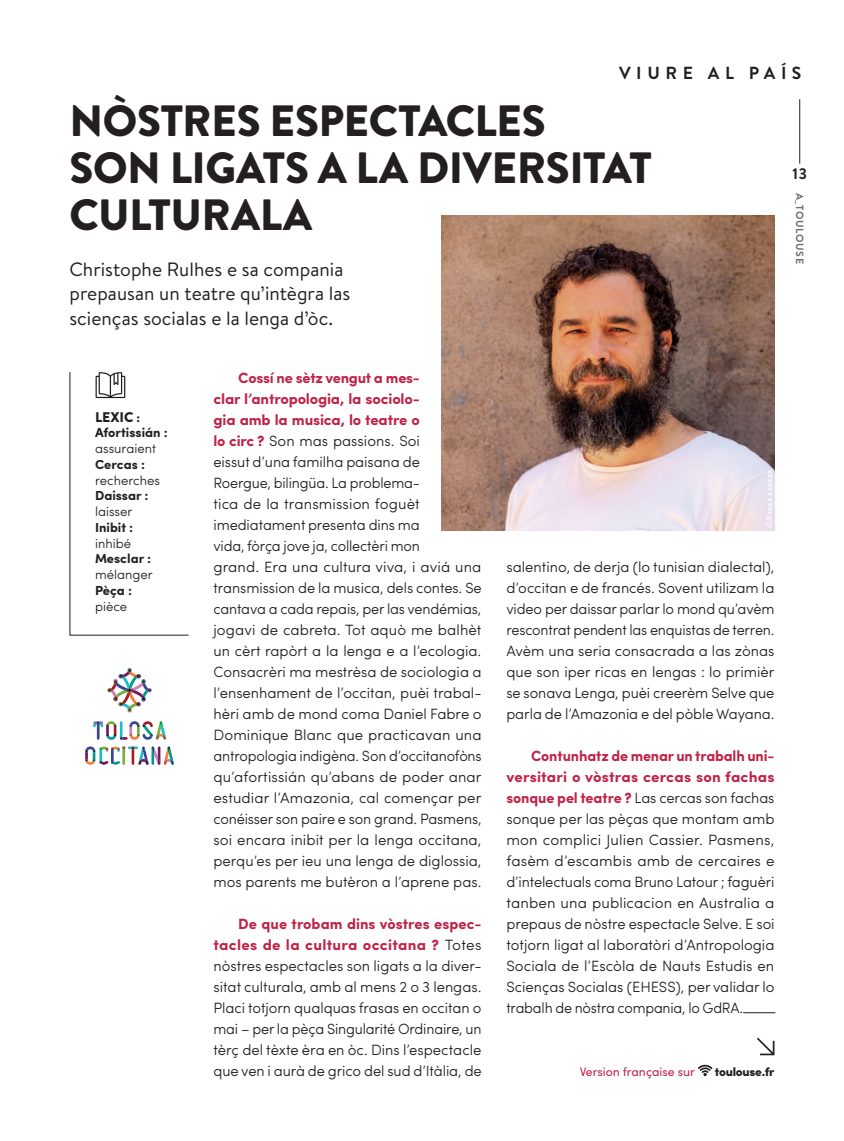
<style>
.page{position:relative;width:844px;height:1141px;background:#fff}
.page>*{position:absolute;margin:0;border:0;box-sizing:border-box;transform-origin:0 0}
.t1{font:900 43.75px/47.2px "Brandon Grotesque";letter-spacing:-.01em;color:#231f20}
.t2{font:19.25px/24.5px "Brandon Text";color:#231f20}
.t3{font:700 17.5px "Brandon Grotesque";letter-spacing:.32em;color:#231f20}
.t4{font:700 15.75px "Brandon Grotesque";color:#231f20}
.t5{font:300 14.88px/21px "Sofia Pro";letter-spacing:-.005em;color:#231f20;text-align:justify}
.t6{font:900 14px "Brandon Grotesque";color:#231f20}
.t7{font:700 13.12px "Sofia Pro";color:#231f20}
.t8{font:300 13.12px "Sofia Pro";color:#231f20}
.t9{font:12.25px "Sofia Pro";color:#bf2448}
.t10{font:900 12.25px "Sofia Pro";letter-spacing:-.02em;color:#231f20}
.t11{font:700 10.5px "Brandon Grotesque";letter-spacing:.06em;color:#6d6e70}
.t12{font:500 8.75px "Sofia Pro";letter-spacing:-.01em;color:#fff}
.s1{font-weight:700;color:#bf2448}
</style>
<div class="page">
<img style="left:441px;top:215px;width:333px;height:315px">
<svg style="left:69px;top:372px;width:120px;height:264px"></svg>
<hr style="left:743px;top:1012px;width:32px;height:1px;background:#231f20">
<svg style="left:697px;top:1065px;width:15px;height:11px"></svg>
<hr style="left:799px;top:99px;width:1px;height:65px;background:#231f20">
<svg style="left:757px;top:1038px;width:17px;height:17px"></svg>
<svg style="left:93px;top:721px;width:73px;height:19px"></svg>
<svg style="left:85px;top:746px;width:89px;height:19px"></svg>
<svg style="left:107px;top:668px;width:45px;height:45px"></svg>
<p class="t3" style="left:619px;top:63px;width:184px">VIURE AL PAÍS</p>
<h1 class="t1" style="left:69px;top:97px;width:583px">NÒSTRES ESPECTACLES<br>SON LIGATS A LA DIVERSITAT<br>CULTURALA</h1>
<p class="t2" style="left:69px;top:259px;width:282px">Christophe Rulhes e sa compania prepausan un teatre qu’intègra las scienças socialas e la lenga d’òc.</p>
<p class="t6" style="left:95px;top:409px;width:46px">LEXIC :</p>
<p class="t7" style="left:95px;top:428px;width:74px">Afortissián :</p>
<p class="t8" style="left:95px;top:444px;width:62px">assuraient</p>
<p class="t7" style="left:95px;top:459px;width:52px">Cercas :</p>
<p class="t8" style="left:95px;top:475px;width:66px">recherches</p>
<p class="t7" style="left:95px;top:491px;width:55px">Daissar :</p>
<p class="t8" style="left:95px;top:507px;width:39px">laisser</p>
<p class="t7" style="left:95px;top:522px;width:40px">Inibit :</p>
<p class="t8" style="left:95px;top:538px;width:37px">inhibé</p>
<p class="t7" style="left:95px;top:554px;width:58px">Mesclar :</p>
<p class="t8" style="left:95px;top:570px;width:59px">mélanger</p>
<p class="t7" style="left:95px;top:585px;width:39px">Pèça :</p>
<p class="t8" style="left:95px;top:601px;width:34px">pièce</p>
<p class="t5" style="left:213px;top:369px;width:270px;text-align:left;text-indent:25px"><span class="s1">Cossí ne sètz vengut a mes-<br>clar l’antropologia, la sociolo-<br>gia amb la musica, lo teatre o<br>lo circ ?</span> Son mas passions. Soi<br>eissut d’una familha paisana de<br>Roergue, bilingüa. La problema-<br>tica de la transmission foguèt imediatament presenta dins ma<br>vida, fòrça jove ja, collectèri mon<br>grand. Era una cultura viva, i aviá una transmission de la musica, dels contes. Se cantava a cada repais, per las vendémias, jogavi de cabreta. Tot aquò me balhèt un cèrt rapòrt a la lenga e a l’ecologia.<br>Consacrèri ma mestrèsa de sociologia a l’ensenhament de l’occitan, puèi trabal&shy;hèri amb de mond coma Daniel Fabre o Dominique Blanc que practicavan una antropologia indigèna. Son d’occitanofòns qu’afortissián qu’abans de poder anar estudiar l’Amazonia, cal començar per conéisser son paire e son grand. Pasmens, soi encara inibit per la lenga occitana, perqu’es per ieu una lenga de diglossia, mos parents me butèron a l’aprene pas.</p>
<p class="t5" style="left:213px;top:915px;width:270px;text-indent:25px"><span class="s1">De que trobam dins vòstres espec&shy;tacles de la cultura occitana ?</span> Totes nòstres espectacles son ligats a la diver&shy;sitat culturala, amb al mens 2 o 3 lengas.<br>Placi totjorn qualquas frasas en occitan o mai – per la pèça Singularité Ordinaire, un tèrç del tèxte èra en òc. Dins l’espectacle que ven i aurà de grico del sud d’Itàlia, de</p>
<p class="t12" style="left:765px;top:528px;width:60px;rotate:-90deg">©Xxxxx xxxxxx</p>
<p class="t5" style="left:506px;top:558px;width:270px">salentino, de derja (lo tunisian dialectal), d’occitan e de francés. Sovent utilizam la video per daissar parlar lo mond qu’avèm rescontrat pendent las enquistas de terren.<br>Avèm una seria consacrada a las zònas que son iper ricas en lengas : lo primièr se sonava Lenga, puèi creerèm Selve que parla de l’Amazonia e del pòble Wayana.</p>
<p class="t5" style="left:506px;top:747px;width:270px;text-indent:25px"><span class="s1">Contunhatz de menar un trabalh uni&shy;versitari o vòstras cercas son fachas sonque pel teatre ?</span> Las cercas son fachas sonque per las pèças que montam amb mon complici Julien Cassier. Pasmens, fasèm d’escambis amb de cercaires e d’intelectuals coma Bruno Latour ; faguèri tanben una publicacion en Australia a prepaus de nòstre espectacle Selve. E soi totjorn ligat al laboratòri d’Antropologia Sociala de l’Escòla de Nauts Estudis en Scienças Socialas (EHESS), per validar lo trabalh de nòstra compania, lo GdRA.</p>
<p class="t9" style="left:579px;top:1067px;width:117px">Version française sur</p>
<p class="t10" style="left:714px;top:1067px;width:61px">toulouse.fr</p>
<p class="t4" style="left:792px;top:164px;width:16px">13</p>
<p class="t11" style="left:805px;top:193px;width:72px;rotate:90deg">A_TOULOUSE</p>
</div>
